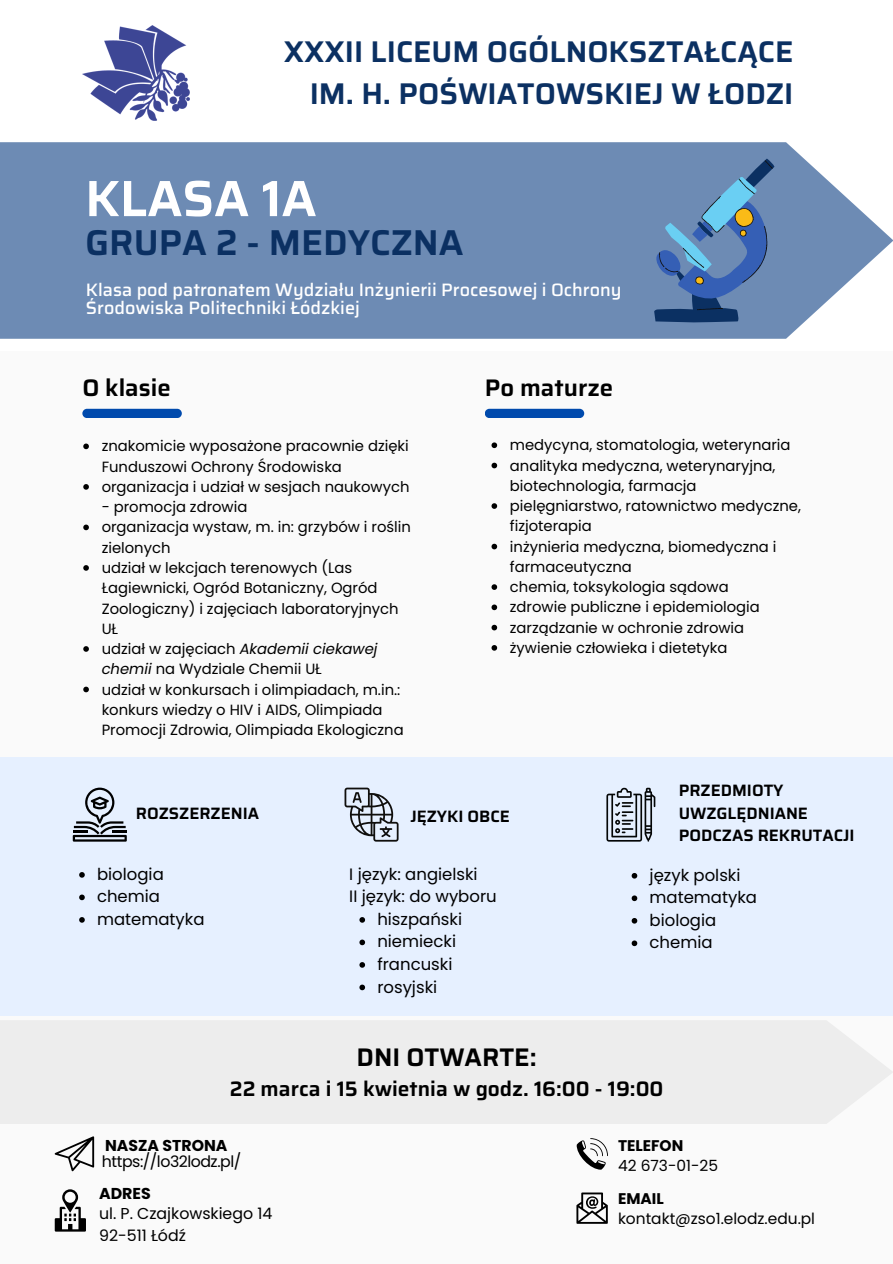
<style>
.page{position:relative;width:893px;height:1264px;background:#fff}
.page>*{position:absolute;margin:0;border:0;box-sizing:border-box;transform-origin:0 0}
.t1{font:600 51px "Saira";color:#fff}
.t2{font:600 36px "Saira";color:#0b3062}
.t3{font:600 30px/41.7px "Saira";color:#0b3062;text-align:right}
.t4{font:600 25.5px "Saira";color:#000}
.t5{font:600 24px "Saira";color:#000}
.t6{font:600 21px "Saira";color:#000}
.t7{font:500 18px/18px "Saira";color:#fff}
.t8{font:16.5px "Poppins";color:#000}
.t9{font:600 16.5px/22.5px "Saira";color:#000}
.t10{font:15.75px "Poppins";color:#000}
.t11{font:15.75px "Poppins";letter-spacing:-.03em;color:#000}
.t12{font:700 15.75px "Poppins";color:#000}
.t13{font:15.45px "Poppins";color:#000}
.t14{font:700 15.45px "Poppins";color:#000}
.t15{font:14.85px/20.2px "Poppins";color:#000}
.s1{font-style:italic}
</style>
<div class="page">
<div style="left:0;top:0;width:892px;height:1263px;background:#fafafa"></div>
<div style="left:0;top:0;width:892px;height:350px;background:#fff"></div>
<svg style="left:0;top:142px;width:892px;height:197px;background:#7792b9"></svg>
<div style="left:82px;top:409px;width:100px;height:9px;background:#004aad;border-radius:5px"></div>
<div style="left:484px;top:409px;width:100px;height:9px;background:#004aad;border-radius:5px"></div>
<div style="left:0;top:757px;width:892px;height:258px;background:#e6f0ff"></div>
<svg style="left:344px;top:787px;width:54px;height:54px"></svg>
<svg style="left:606px;top:787px;width:49px;height:54px"></svg>
<svg style="left:73px;top:787px;width:54px;height:54px"></svg>
<svg style="left:79px;top:872px;width:6px;height:5px"></svg>
<svg style="left:79px;top:894px;width:6px;height:6px"></svg>
<svg style="left:79px;top:917px;width:6px;height:5px"></svg>
<svg style="left:359px;top:917px;width:6px;height:5px"></svg>
<svg style="left:359px;top:939px;width:6px;height:6px"></svg>
<svg style="left:359px;top:962px;width:6px;height:5px"></svg>
<svg style="left:359px;top:984px;width:6px;height:6px"></svg>
<svg style="left:631px;top:873px;width:6px;height:5px"></svg>
<svg style="left:631px;top:895px;width:6px;height:6px"></svg>
<svg style="left:631px;top:918px;width:6px;height:5px"></svg>
<svg style="left:631px;top:940px;width:6px;height:6px"></svg>
<svg style="left:55px;top:1136px;width:39px;height:35px"></svg>
<svg style="left:576px;top:1138px;width:32px;height:31px"></svg>
<svg style="left:576px;top:1192px;width:31px;height:31px"></svg>
<svg style="left:55px;top:1189px;width:31px;height:42px"></svg>
<img style="left:82px;top:25px;width:107px;height:96px">
<div style="left:0;top:1020px;width:892px;height:103px;background:#ededed"></div>
<svg style="left:654px;top:158px;width:127px;height:164px;background:#5c81ae"></svg>
<svg style="left:83px;top:443px;width:6px;height:6px"></svg>
<svg style="left:83px;top:484px;width:6px;height:5px"></svg>
<svg style="left:83px;top:524px;width:6px;height:6px"></svg>
<svg style="left:83px;top:565px;width:6px;height:5px"></svg>
<svg style="left:83px;top:646px;width:6px;height:5px"></svg>
<svg style="left:83px;top:686px;width:6px;height:6px"></svg>
<svg style="left:491px;top:442px;width:6px;height:6px"></svg>
<svg style="left:491px;top:462px;width:6px;height:6px"></svg>
<svg style="left:491px;top:503px;width:6px;height:6px"></svg>
<svg style="left:491px;top:543px;width:6px;height:6px"></svg>
<svg style="left:491px;top:584px;width:6px;height:6px"></svg>
<svg style="left:491px;top:604px;width:6px;height:6px"></svg>
<svg style="left:491px;top:624px;width:6px;height:6px"></svg>
<svg style="left:491px;top:645px;width:6px;height:5px"></svg>
<p class="t3" style="left:284px;top:31px;width:511px">XXXII LICEUM OGÓLNOKSZTAŁCĄCE<br>IM. H. POŚWIATOWSKIEJ W ŁODZI</p>
<p class="t1" style="left:85px;top:158px;width:233px">KLASA 1A</p>
<p class="t2" style="left:85px;top:214px;width:380px">GRUPA 2 - MEDYCZNA</p>
<p class="t7" style="left:86px;top:281px;width:537px">Klasa pod patronatem Wydziału Inżynierii Procesowej i Ochrony<br>Środowiska Politechniki Łódzkiej</p>
<p class="t5" style="left:82px;top:369px;width:90px">O klasie</p>
<p class="t5" style="left:484px;top:369px;width:130px">Po maturze</p>
<p class="t15" style="left:102px;top:436px;width:308px">znakomicie wyposażone pracownie dzięki<br>Funduszowi Ochrony Środowiska</p>
<p class="t15" style="left:102px;top:476px;width:309px">organizacja i udział w sesjach naukowych</p>
<p class="t15" style="left:102px;top:497px;width:147px">- promocja zdrowia</p>
<h6 class="t15" style="left:102px;top:517px;width:311px">organizacja wystaw, m. in: grzybów i roślin zielonych</h6>
<p class="t15" style="left:102px;top:557px;width:298px">udział w lekcjach terenowych (Las<br>Łagiewnicki, Ogród Botaniczny, Ogród<br>Zoologiczny) i zajęciach laboratoryjnych<br>UŁ</p>
<p class="t15" style="left:102px;top:638px;width:277px">udział w zajęciach <span class="s1">Akademii ciekawej chemii</span> na Wydziale Chemii UŁ</p>
<p class="t15" style="left:102px;top:679px;width:303px">udział w konkursach i olimpiadach, m.in.: konkurs wiedzy o HIV i AIDS, Olimpiada<br>Promocji Zdrowia, Olimpiada Ekologiczna</p>
<p class="t15" style="left:510px;top:435px;width:282px">medycyna, stomatologia, weterynaria</p>
<p class="t15" style="left:510px;top:455px;width:267px">analityka medyczna, weterynaryjna, biotechnologia, farmacja</p>
<p class="t15" style="left:510px;top:496px;width:292px">pielęgniarstwo, ratownictwo medyczne, fizjoterapia</p>
<p class="t15" style="left:510px;top:536px;width:268px">inżynieria medyczna, biomedyczna i farmaceutyczna</p>
<h5 class="t15" style="left:510px;top:577px;width:220px">chemia, toksykologia sądowa</h5>
<p class="t15" style="left:510px;top:597px;width:251px">zdrowie publiczne i epidemiologia</p>
<p class="t15" style="left:510px;top:617px;width:236px">zarządzanie w ochronie zdrowia</p>
<p class="t15" style="left:510px;top:637px;width:219px">żywienie człowieka i dietetyka</p>
<p class="t9" style="left:136px;top:801px;width:125px">ROZSZERZENIA</p>
<h3 class="t8" style="left:97px;top:862px;width:68px">biologia</h3>
<p class="t8" style="left:97px;top:885px;width:64px">chemia</p>
<h1 class="t8" style="left:97px;top:907px;width:109px">matematyka</h1>
<h2 class="t9" style="left:410px;top:804px;width:101px">JĘZYKI OBCE</h2>
<p class="t8" style="left:349px;top:862px;width:130px">I język: angielski</p>
<h4 class="t8" style="left:349px;top:885px;width:149px">II język: do wyboru</h4>
<h4 class="t8" style="left:377px;top:907px;width:86px">hiszpański</h4>
<p class="t8" style="left:377px;top:930px;width:80px">niemiecki</p>
<p class="t8" style="left:377px;top:952px;width:76px">francuski</p>
<p class="t8" style="left:377px;top:975px;width:61px">rosyjski</p>
<p class="t9" style="left:678px;top:779px;width:177px">PRZEDMIOTY<br>UWZGLĘDNIANE<br>PODCZAS REKRUTACJI</p>
<p class="t8" style="left:649px;top:863px;width:92px">język polski</p>
<p class="t8" style="left:649px;top:886px;width:109px">matematyka</p>
<p class="t8" style="left:649px;top:908px;width:68px">biologia</p>
<p class="t8" style="left:649px;top:931px;width:64px">chemia</p>
<h6 class="t4" style="left:356px;top:1037px;width:182px">DNI OTWARTE:</h6>
<h6 class="t6" style="left:230px;top:1071px;width:435px">22 marca i 15 kwietnia w godz. 16:00 - 19:00</h6>
<p class="t12" style="left:105px;top:1133px;width:124px">NASZA STRONA</p>
<h6 class="t14" style="left:618px;top:1134px;width:67px">TELEFON</h6>
<p class="t13" style="left:618px;top:1154px;width:102px">42 673-01-25</p>
<p class="t14" style="left:618px;top:1187px;width:47px">EMAIL</p>
<p class="t13" style="left:618px;top:1207px;width:198px">kontakt@zso1.elodz.edu.pl</p>
<p class="t11" style="left:102px;top:1150px;width:141px">https://lo32lodz.pl/</p>
<p class="t12" style="left:99px;top:1181px;width:53px">ADRES</p>
<p class="t10" style="left:99px;top:1202px;width:175px">ul. P. Czajkowskiego 14</p>
<p class="t10" style="left:99px;top:1224px;width:88px">92-511 Łódź</p>
</div>
